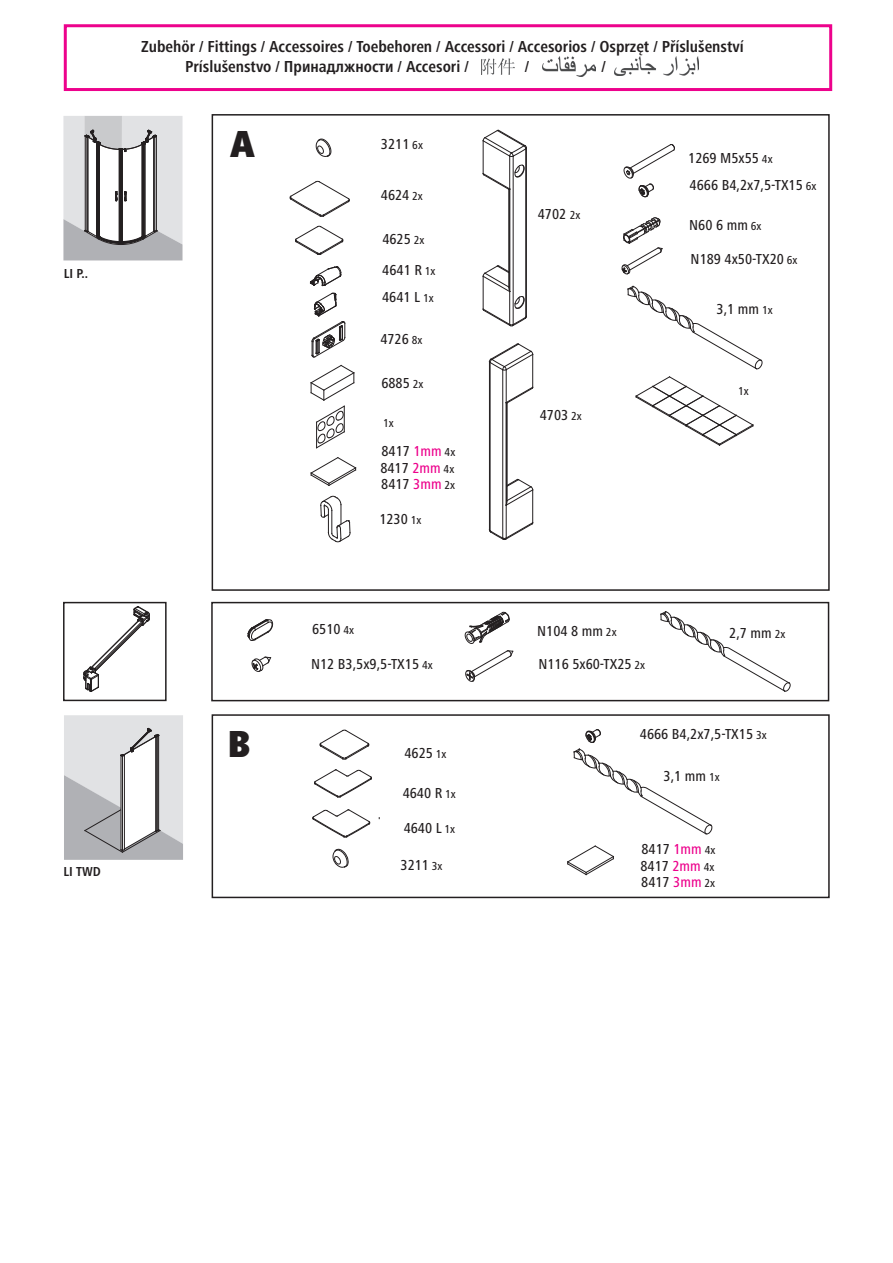
<style>
.page{position:relative;width:893px;height:1263px;background:#fff}
.page>*{position:absolute;margin:0;border:0;box-sizing:border-box;transform-origin:0 0}
.t1{font:900 condensed 39px "Frutiger Next LTW1 G";color:#231f20}
.t2{font:700 condensed 16.5px/19.8px "Frutiger Next LTW1 G";color:#231f20}
.t3{font:500 condensed 15px/31.3px "Frutiger Next LTW1 G";color:#231f20}
.t4{font:700 condensed 13.5px "Frutiger Next LTW1 G";color:#231f20}
.t5{font:500 condensed 12px "Frutiger Next LTW1 G";color:#231f20}
.s1{font-size:12px}
.s2{color:#ed028c}
</style>
<div class="page">
<svg style="left:465px;top:612px;width:45px;height:32px"></svg>
<svg style="left:465px;top:650px;width:48px;height:32px"></svg>
<svg style="left:252px;top:657px;width:19px;height:15px"></svg>
<svg style="left:248px;top:619px;width:25px;height:22px"></svg>
<svg style="left:660px;top:611px;width:130px;height:81px"></svg>
<svg style="left:567px;top:845px;width:47px;height:30px"></svg>
<svg style="left:333px;top:849px;width:16px;height:19px"></svg>
<svg style="left:574px;top:749px;width:138px;height:85px"></svg>
<svg style="left:320px;top:730px;width:49px;height:29px"></svg>
<svg style="left:314px;top:769px;width:58px;height:28px"></svg>
<svg style="left:312px;top:809px;width:58px;height:28px"></svg>
<svg style="left:586px;top:729px;width:15px;height:14px"></svg>
<svg style="left:320px;top:496px;width:30px;height:46px"></svg>
<svg style="left:290px;top:181px;width:60px;height:36px"></svg>
<svg style="left:295px;top:226px;width:48px;height:29px"></svg>
<svg style="left:316px;top:139px;width:15px;height:18px"></svg>
<svg style="left:627px;top:286px;width:135px;height:83px"></svg>
<svg style="left:622px;top:217px;width:40px;height:57px"></svg>
<svg style="left:310px;top:266px;width:32px;height:20px"></svg>
<svg style="left:624px;top:144px;width:51px;height:34px"></svg>
<svg style="left:311px;top:457px;width:45px;height:29px"></svg>
<svg style="left:636px;top:376px;width:118px;height:70px"></svg>
<hr style="left:532px;top:490px;width:1px;height:33px;background:#231f20">
<hr style="left:532px;top:354px;width:1px;height:33px;background:#231f20">
<hr style="left:507px;top:403px;width:1px;height:98px;background:#231f20">
<hr style="left:490px;top:362px;width:1px;height:169px;background:#231f20">
<svg style="left:506px;top:387px;width:27px;height:17px"></svg>
<hr style="left:506px;top:370px;width:1px;height:32px;background:#231f20">
<hr style="left:502px;top:370px;width:1px;height:168px;background:#231f20">
<hr style="left:506px;top:505px;width:1px;height:33px;background:#231f20">
<svg style="left:507px;top:479px;width:26px;height:27px"></svg>
<hr style="left:506px;top:403px;width:1px;height:102px;background:#231f20">
<hr style="left:489px;top:361px;width:1px;height:169px;background:#231f20">
<svg style="left:489px;top:343px;width:44px;height:27px"></svg>
<svg style="left:489px;top:522px;width:44px;height:18px"></svg>
<hr style="left:483px;top:141px;width:1px;height:33px;background:#231f20">
<hr style="left:509px;top:189px;width:1px;height:98px;background:#231f20">
<hr style="left:525px;top:149px;width:1px;height:168px;background:#231f20">
<hr style="left:513px;top:156px;width:1px;height:168px;background:#231f20">
<hr style="left:509px;top:156px;width:1px;height:33px;background:#231f20">
<svg style="left:483px;top:165px;width:42px;height:25px"></svg>
<hr style="left:510px;top:189px;width:1px;height:102px;background:#231f20">
<hr style="left:526px;top:148px;width:1px;height:168px;background:#231f20">
<svg style="left:483px;top:265px;width:44px;height:61px"></svg>
<svg style="left:483px;top:130px;width:44px;height:27px"></svg>
<svg style="left:311px;top:365px;width:44px;height:83px"></svg>
<svg style="left:639px;top:184px;width:15px;height:13px"></svg>
<svg style="left:312px;top:293px;width:34px;height:64px"></svg>
<div style="left:212px;top:114px;width:618px;height:477px;border:2px solid #231f20"></div>
<div style="left:212px;top:714px;width:618px;height:184px;border:2px solid #231f20"></div>
<svg style="left:64px;top:715px;width:119px;height:145px"></svg>
<div style="left:63px;top:602px;width:104px;height:99px;border:2px solid #231f20"></div>
<div style="left:211px;top:602px;width:618px;height:99px;border:2px solid #231f20"></div>
<svg style="left:84px;top:606px;width:66px;height:86px"></svg>
<svg style="left:63px;top:116px;width:120px;height:144px"></svg>
<hr style="left:154px;top:137px;width:1px;height:95px;background:#231f20">
<div style="left:64px;top:24px;width:768px;height:67px;border:3px solid #ed028c"></div>
<img style="left:481px;top:58px;width:33px;height:17px">
<img style="left:542px;top:57px;width:54px;height:19px">
<img style="left:614px;top:56px;width:84px;height:20px">
<p class="t4" style="left:64px;top:265px;width:26px">LI P..</p>
<p class="t4" style="left:64px;top:864px;width:39px">LI TWD</p>
<p class="t2" style="left:185px;top:37px;width:560px;text-indent:-44px">Zubehör / Fittings / Accessoires / Toebehoren / Accessori / Accesorios / Osprzęt / Příslušenství<br>Príslušenstvo / Принадлжности / Accesori /</p>
<p class="t2" style="left:525px;top:56px;width:6px">/</p>
<p class="t2" style="left:601px;top:56px;width:6px">/</p>
<h1 class="t1" style="left:230px;top:122px;width:27px">A</h1>
<h1 class="t1" style="left:227px;top:721px;width:25px">B</h1>
<p class="t3" style="left:381px;top:129px;width:44px">3211 <span class="s1">6x</span></p>
<p class="t3" style="left:381px;top:179px;width:44px">4624 <span class="s1">2x</span></p>
<p class="t3" style="left:382px;top:223px;width:55px">4625 <span class="s1">2x<br></span>4641 R <span class="s1">1x</span></p>
<p class="t3" style="left:382px;top:282px;width:53px">4641 L <span class="s1">1x</span></p>
<p class="t3" style="left:380px;top:323px;width:44px">4726 <span class="s1">8x</span></p>
<p class="t3" style="left:381px;top:367px;width:44px">6885 <span class="s1">2x</span></p>
<p class="t5" style="left:383px;top:416px;width:12px">1x</p>
<p class="t3" style="left:381px;top:435px;width:75px">8417 <span class="s2">1mm</span> <span class="s1">4x</span></p>
<p class="t3" style="left:380px;top:452px;width:75px">8417 <span class="s2">2mm</span> <span class="s1">4x</span></p>
<p class="t3" style="left:381px;top:468px;width:75px">8417 <span class="s2">3mm</span> <span class="s1">2x</span></p>
<p class="t3" style="left:379px;top:503px;width:44px">1230 <span class="s1">1x</span></p>
<p class="t3" style="left:538px;top:198px;width:44px">4702 <span class="s1">2x</span></p>
<p class="t3" style="left:540px;top:399px;width:44px">4703 <span class="s1">2x</span></p>
<p class="t3" style="left:688px;top:142px;width:86px">1269 M5x55 <span class="s1">4x</span></p>
<p class="t3" style="left:690px;top:169px;width:128px">4666 B4,2x7,5-TX15 <span class="s1">6x</span></p>
<p class="t3" style="left:689px;top:209px;width:74px">N60 6 mm <span class="s1">6x</span></p>
<p class="t3" style="left:691px;top:244px;width:108px">N189 4x50-TX20 <span class="s1">6x</span></p>
<p class="t3" style="left:717px;top:294px;width:58px">3,1 mm <span class="s1">1x</span></p>
<p class="t5" style="left:738px;top:384px;width:12px">1x</p>
<p class="t3" style="left:312px;top:613px;width:44px">6510 <span class="s1">4x</span></p>
<p class="t3" style="left:537px;top:615px;width:109px;line-height:32.4px">N104 8 mm <span class="s1">2x<br></span>N116 5x60-TX25 <span class="s1">2x</span></p>
<p class="t3" style="left:729px;top:617px;width:58px">2,7 mm <span class="s1">2x</span></p>
<p class="t3" style="left:311px;top:648px;width:123px">N12 B3,5x9,5-TX15 <span class="s1">4x</span></p>
<p class="t3" style="left:404px;top:738px;width:44px">4625 <span class="s1">1x</span></p>
<p class="t3" style="left:403px;top:777px;width:55px">4640 R <span class="s1">1x</span></p>
<p class="t3" style="left:404px;top:812px;width:53px">4640 L <span class="s1">1x</span></p>
<p class="t3" style="left:401px;top:850px;width:44px">3211 <span class="s1">3x</span></p>
<p class="t3" style="left:640px;top:718px;width:128px">4666 B4,2x7,5-TX15 <span class="s1">3x</span></p>
<p class="t3" style="left:664px;top:760px;width:58px">3,1 mm <span class="s1">1x</span></p>
<p class="t3" style="left:641px;top:833px;width:75px">8417 <span class="s2">1mm</span> <span class="s1">4x</span></p>
<p class="t3" style="left:640px;top:850px;width:75px">8417 <span class="s2">2mm</span> <span class="s1">4x</span></p>
<p class="t3" style="left:641px;top:866px;width:75px">8417 <span class="s2">3mm</span> <span class="s1">2x</span></p>
</div>
